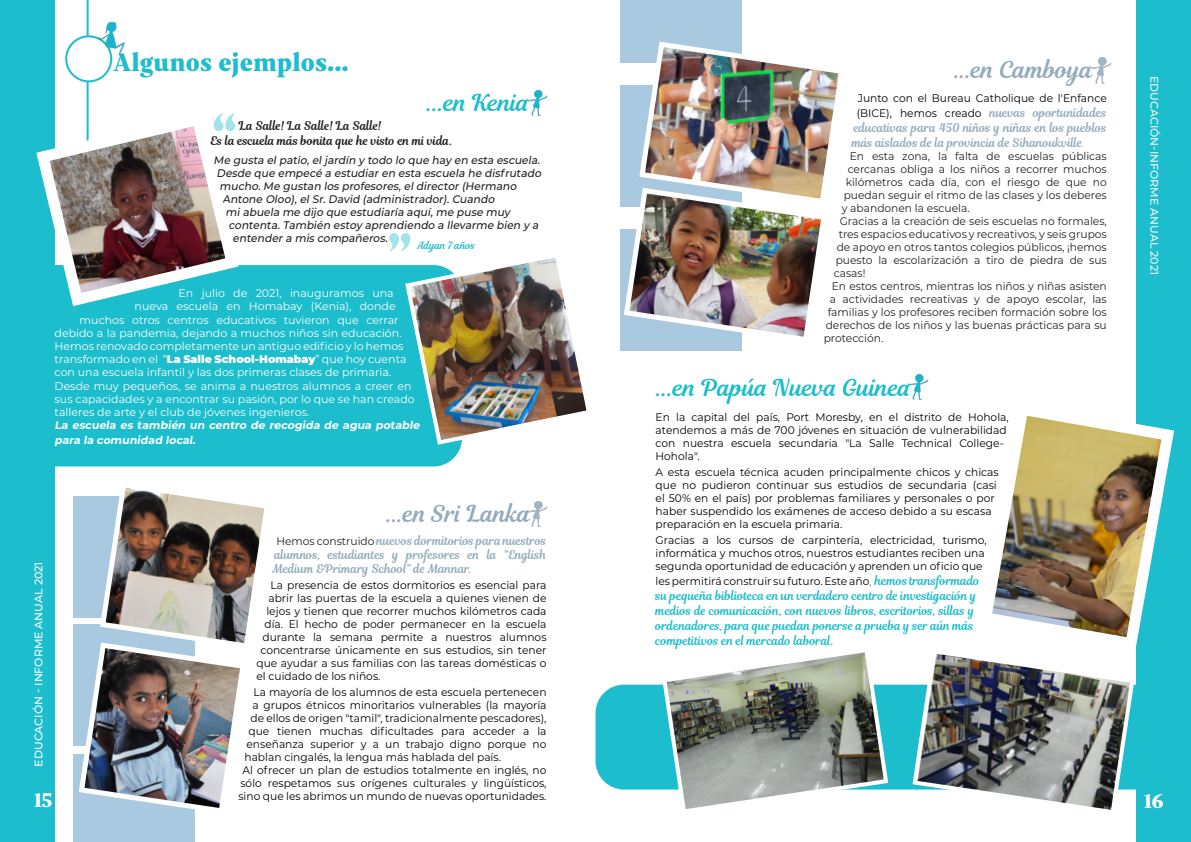
<style>
.page{position:relative;width:1191px;height:842px;background:#fff}
.page>*{position:absolute;margin:0;border:0;box-sizing:border-box;transform-origin:0 0}
.t1{font:700 70px "Mermaid";color:#1cbdcc}
.t2{font:900 25px "Indivisa Text Serif";color:#1cbdcc}
.t3{font:23px "Magnolia Script";color:#1cbdcc}
.t4{font:23px "Magnolia Script";color:#93acbb}
.Stile_di_paragrafo_1{font:900 20px "Indivisa Text Serif";color:#fff}
.t5{font:12px/14px "Magnolia Script";color:#94adbb;text-align:justify}
.t6{font:12px/15px "Magnolia Script";color:#1cbdcc}
.t7{font:12px/15px "Magnolia Script";color:#231f20}
.t8{font:11px/13px "Montserrat";color:#000}
.t9{font:11px "Montserrat";color:#231f20}
.t10{font:11px/13.2px "Montserrat";color:#fff}
.t11{font:italic 500 11px "Montserrat";color:#231f20}
.t12{font:italic 700 11px/14.4px "Montserrat";color:#fff}
.Content{font:500 11px "Montserrat";color:#fff}
.Content-2{font:500 11px "Montserrat";color:#f2fafb}
.t13{font:10px "Magnolia Script";color:#1cbdcc}
.s1{font-weight:900}
.s2{font-family:"Montserrat";font-size:11px;color:#231f20}
.s3{font-family:"Montserrat";font-size:11px;color:#000}
.s4{font-family:"Montserrat";font-weight:200}
.s5{font-weight:200}
.s6{font-family:"Magnolia Script";font-size:12px;color:#1cbdcc}
</style>
<div class="page">
<div style="left:620px;top:0;width:122px;height:62px;background:#a9c9e1"></div>
<div style="left:620px;top:229px;width:122px;height:122px;background:#a9c9e1"></div>
<div style="left:73px;top:496px;width:121px;height:121px;background:#a9c9e1"></div>
<div style="left:73px;top:625px;width:121px;height:121px;background:#a9c9e1"></div>
<div style="left:73px;top:755px;width:121px;height:87px;background:#a9c9e1"></div>
<div style="left:24px;top:265px;width:438px;height:201px;background:#1cbdcc;border-radius:28px"></div>
<div style="left:1136px;top:0;width:55px;height:842px;background:#1cbdcc"></div>
<div style="left:0;top:0;width:55px;height:842px;background:#1cbdcc"></div>
<img style="left:527px;top:90px;width:21px;height:26px">
<img style="left:403px;top:257px;width:184px;height:190px">
<img style="left:527px;top:501px;width:21px;height:26px">
<hr style="left:87px;top:0;width:2px;height:152px;background:#1cbdcc">
<div style="left:66px;top:36px;width:45px;height:45px;background:#fff;border-radius:50%"></div>
<div style="left:65px;top:35px;width:47px;height:47px;border:2px solid #1cbdcc;border-radius:50%"></div>
<img style="left:94px;top:22px;width:31px;height:37px">
<img style="left:76px;top:487px;width:189px;height:329px">
<img style="left:1091px;top:57px;width:21px;height:27px">
<img style="left:621px;top:41px;width:218px;height:296px">
<div style="left:595px;top:685px;width:567px;height:104px;background:#1cbdcc;border-radius:28px"></div>
<img style="left:992px;top:415px;width:182px;height:231px">
<img style="left:36px;top:106px;width:209px;height:201px">
<img style="left:910px;top:654px;width:226px;height:156px">
<img style="left:908px;top:374px;width:21px;height:26px">
<svg style="left:660px;top:652px;width:230px;height:157px"></svg>
<p class="t2" style="left:113px;top:41px;width:237px">Algunos ejemplos...</p>
<p class="t3" style="left:426px;top:86px;width:108px">...en Kenia</p>
<h1 class="t1" style="left:239px;top:146px;width:30px;rotate:-180deg">"</h1>
<p class="t7" style="left:210px;top:118px;width:243px;text-indent:28px">La Salle! La Salle! La Salle!<br>Es la escuela más bonita que he visto en mi vida.</p>
<p class="t11" style="left:213px;top:152px;width:330px">Me gusta elpatio,eljardín y todo lo que hay en esta escuela.</p>
<p class="t11" style="left:216px;top:165px;width:328px">Desde que empecé a estudiar en esta escuela he disfrutado</p>
<p class="t11" style="left:219px;top:178px;width:301px">mucho.Me gustan los profesores,eldirector (Hermano</p>
<p class="t11" style="left:222px;top:191px;width:276px">Antone Oloo),elSr.David (administrador).Cuando</p>
<p class="t11" style="left:225px;top:204px;width:286px">miabuela me dijo que estudiaría aquí,me puse muy</p>
<p class="t11" style="left:228px;top:217px;width:314px">contenta.También estoy aprendiendo a llevarme bien y a</p>
<p class="t11" style="left:232px;top:230px;width:159px">entender a mis compañeros.</p>
<h1 class="t1" style="left:385px;top:218px;width:30px">"</h1>
<p class="t10" style="left:179px;top:286px;width:216px">En julio de 2021, inauguramos una</p>
<p class="t10" style="left:135px;top:299px;width:263px">nueva escuela en Homabay (Kenia), donde</p>
<p class="t10" style="left:80px;top:313px;width:321px">muchos otros centros educativos tuvieron que cerrar</p>
<p class="t10" style="left:55px;top:326px;width:348px">debido a la pandemia, dejando a muchos niños sin educación.</p>
<p class="t10" style="left:55px;top:339px;width:350px">Hemos renovado completamente un antiguo edificio y lo hemos</p>
<p class="t10" style="left:55px;top:352px;width:354px">transformado en el “<span class="s1">La Salle School-Homabay</span>” que hoy cuenta</p>
<p class="t10" style="left:55px;top:365px;width:338px">con una escuela infantil y las dos primeras clases de primaria.</p>
<p class="t10" style="left:55px;top:379px;width:361px">Desde muy pequeños, se anima a nuestros alumnos a creer en sus capacidades y a encontrar su pasión, por lo que se han creado talleres de arte y el club de jóvenes ingenieros.</p>
<p class="t12" style="left:55px;top:418px;width:369px">La escuela es también un centro de recogida de agua potable para la comunidad local.</p>
<p class="t13" style="left:417px;top:238px;width:59px">Adyan 7 años</p>
<p class="Content" style="left:31px;top:767px;width:207px;rotate:-90deg">EDUCACIÓN - INFORME ANUAL 2021</p>
<p class="Stile_di_paragrafo_1" style="left:34px;top:783px;width:20px">15</p>
<p class="t4" style="left:386px;top:497px;width:149px">...en Sr iLanka</p>
<p class="t5" style="left:272px;top:534px;width:276px;text-indent:4px"><span class="s2">Hemos construido</span> nuevos dormitorios para nuestros alumnos, estudiantes y profesores en la “English Medium &amp;Primary School” de Mannar.</p>
<p class="t8" style="left:270px;top:578px;width:277px">La presencia de estos dormitorios es esencial para</p>
<p class="t8" style="left:268px;top:591px;width:280px">abrir las puertas de la escuela a quienes vienen de</p>
<p class="t8" style="left:266px;top:604px;width:282px">lejos y tienen que recorrer muchos kilómetros cada</p>
<p class="t8" style="left:264px;top:617px;width:284px">día. El hecho de poder permanecer en la escuela</p>
<p class="t8" style="left:262px;top:630px;width:286px">durante la semana permite a nuestros alumnos</p>
<p class="t8" style="left:260px;top:643px;width:287px">concentrarse únicamente en sus estudios, sin tener</p>
<p class="t8" style="left:256px;top:656px;width:291px">que ayudar a sus familias con las tareas domésticas o</p>
<p class="t8" style="left:256px;top:669px;width:125px">el cuidado de los niños.</p>
<p class="t8" style="left:253px;top:685px;width:295px">La mayoría de los alumnos de esta escuela pertenecen</p>
<p class="t8" style="left:252px;top:698px;width:296px">a grupos étnicos minoritarios vulnerables (la mayoría</p>
<p class="t8" style="left:250px;top:711px;width:298px">de ellos de origen "tamil", tradicionalmente pescadores),</p>
<p class="t8" style="left:248px;top:724px;width:300px">que tienen muchas dificultades para acceder a la</p>
<p class="t8" style="left:246px;top:737px;width:301px">enseñanza superior y a un trabajo digno porque no</p>
<p class="t8" style="left:244px;top:750px;width:258px">hablan cingalés, la lengua más hablada del país.</p>
<p class="t8" style="left:238px;top:763px;width:310px;text-align:center">Al ofrecer un plan de estudios totalmente en inglés, no sólo respetamos sus orígenes culturales y lingüísticos, sino que les abrimos un mundo de nuevas oportunidades.</p>
<p class="t4" style="left:953px;top:53px;width:144px">...en Camboya</p>
<p class="t8" style="left:857px;top:91px;width:250px">Junto con el Bureau Catholique de l'Enfance</p>
<p class="t5" style="left:851px;top:105px;width:256px;line-height:15px;text-indent:5px"><span class="s3">(BICE), hemos creado</span> nuevas oportunidades educativas para 450 niños y niñas en los pueblos más aislados de la provincia de Sihanoukville<span class="s4">.</span></p>
<p class="t9" style="left:849px;top:148px;width:259px">En esta zona, la falta de escuelas públicas</p>
<p class="t9" style="left:847px;top:161px;width:261px">cercanas obliga a los niños a recorrer muchos</p>
<p class="t9" style="left:845px;top:174px;width:263px">kilómetros cada día, con el riesgo de que no</p>
<p class="t9" style="left:843px;top:187px;width:264px">puedan seguir el ritmo de las clases y los deberes</p>
<p class="t9" style="left:841px;top:200px;width:129px">y abandonen la escuela.</p>
<p class="t9" style="left:839px;top:213px;width:269px">Gracias a la creación de seis escuelas no formales,</p>
<p class="t9" style="left:838px;top:226px;width:270px">tres espacios educativos y recreativos, y seis grupos</p>
<p class="t9" style="left:836px;top:239px;width:272px">de apoyo en otros tantos colegios públicos, ¡hemos</p>
<p class="t9" style="left:835px;top:252px;width:273px">puesto la escolarización a tiro de piedra de sus</p>
<p class="t9" style="left:833px;top:265px;width:33px">casas!</p>
<p class="t9" style="left:831px;top:278px;width:277px">En estos centros, mientras los niños y niñas asisten</p>
<p class="t9" style="left:829px;top:291px;width:279px">a actividades recreativas y de apoyo escolar, las</p>
<p class="t9" style="left:827px;top:304px;width:280px">familias y los profesores reciben formación sobre los</p>
<p class="t9" style="left:825px;top:317px;width:282px">derechos de los niños y las buenas prácticas para su</p>
<p class="t9" style="left:823px;top:330px;width:61px">protección.</p>
<p class="t3" style="left:655px;top:371px;width:260px">...en Papúa Nueva Guinea</p>
<p class="t8" style="left:655px;top:411px;width:355px">En la capital del país, Port Moresby, en el distrito de Hohola, atendemos a más de 700 jóvenes en situación de vulnerabilidad con nuestra escuela secundaria "La Salle Technical College-Hohola".</p>
<p class="t8" style="left:655px;top:465px;width:345px">A esta escuela técnica acuden principalmente chicos y chicas que no pudieron continuar sus estudios de secundaria (casi el 50% en el país) por problemas familiares y personales o por haber suspendido los exámenes de acceso debido a su escasa preparación en la escuela primaria.</p>
<p class="t8" style="left:655px;top:533px;width:333px">Gracias a los cursos de carpintería, electricidad, turismo, informática y muchos otros, nuestros estudiantes reciben una segunda oportunidad de educación y aprenden un oficio que</p>
<p class="t8" style="left:655px;top:574px;width:325px">les permitirá construir su futuro. Este año<span class="s5">,</span> <span class="s6">hemos transformado</span></p>
<p class="t6" style="left:655px;top:588px;width:323px">su pequeña biblioteca en un verdadero centro de investigación y medios de comunicación, con nuevos libros, escritorios, sillas y ordenadores, para que puedan ponerse a prueba y ser aún más competitivos en el mercado laboral.</p>
<p class="Content-2" style="left:1162px;top:76px;width:201px;rotate:90deg">EDUCACIÓN-INFORME ANUAL 2021</p>
<p class="Stile_di_paragrafo_1" style="left:1144px;top:784px;width:21px">16</p>
</div>
